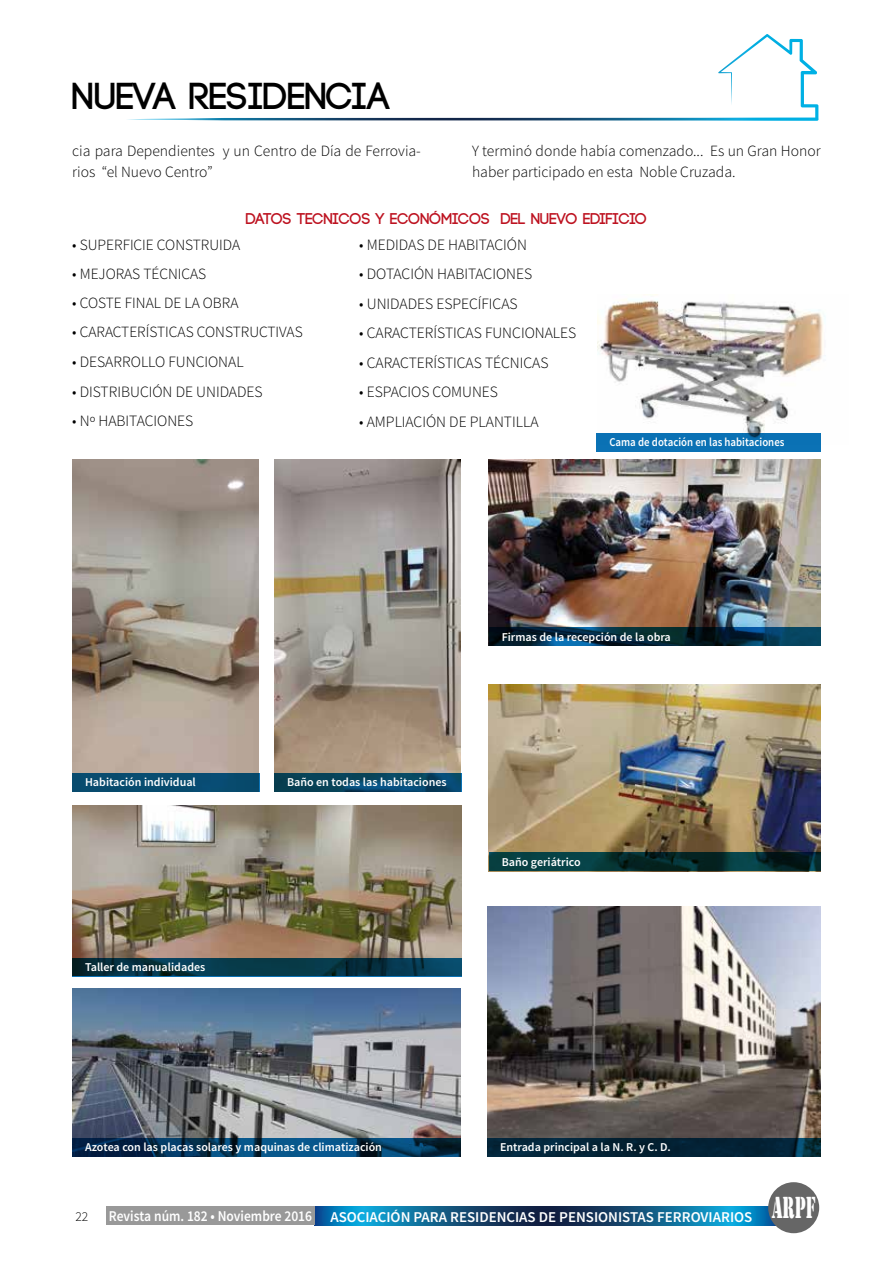
<style>
.page{position:relative;width:893px;height:1263px;background:#fff}
.page>*{position:absolute;margin:0;border:0;box-sizing:border-box;transform-origin:0 0}
.t1{font:700 37.5px "Code";color:#000}
.t2{font:300 15.75px "Source Sans Pro";color:#000}
.t3{font:300 15.6px/20.9px "Source Sans Pro";color:#000}
.t4{font:700 15.6px "Code";color:#bd1220}
.t5{font:600 15px "Source Sans Pro";color:#fff;scale:.9 1}
.t6{font:300 13.5px "Source Sans Pro";color:#000}
.t7{font:600 12px "Source Sans Pro";color:#fff}
.t8{font:600 12px "Source Sans Pro";color:#fff;scale:.9 1}
.s1{font-size:15.6px}
</style>
<div class="page">
<svg style="left:315px;top:1206px;width:459px;height:19px;background:#0f608c"></svg>
<div style="left:106px;top:1206px;width:209px;height:19px;background:#999"></div>
<div style="left:768px;top:1182px;width:51px;height:51px;background:#666;border-radius:50%"></div>
<svg style="left:127px;top:34px;width:692px;height:87px"></svg>
<img style="left:72px;top:459px;width:187px;height:314px">
<img style="left:274px;top:459px;width:187px;height:314px">
<img style="left:489px;top:459px;width:332px;height:168px">
<img style="left:489px;top:685px;width:332px;height:168px">
<img style="left:72px;top:806px;width:390px;height:170px">
<img style="left:72px;top:989px;width:389px;height:168px">
<img style="left:487px;top:906px;width:334px;height:232px">
<div style="left:72px;top:773px;width:187px;height:18px;background:#084c6f"></div>
<svg style="left:274px;top:773px;width:187px;height:19px;background:#064562"></svg>
<svg style="left:72px;top:958px;width:389px;height:18px;background:#063647"></svg>
<svg style="left:72px;top:1138px;width:388px;height:19px;background:#04385e"></svg>
<svg style="left:487px;top:1138px;width:334px;height:19px;background:#032437"></svg>
<svg style="left:489px;top:853px;width:332px;height:18px;background:#053133"></svg>
<svg style="left:489px;top:627px;width:332px;height:19px;background:#042c41"></svg>
<img style="left:597px;top:294px;width:229px;height:139px">
<div style="left:597px;top:433px;width:224px;height:19px;background:#0b72b5"></div>
<h1 class="t1" style="left:72px;top:77px;width:319px">NUEVA RESIDENCIA</h1>
<p class="t3" style="left:72px;top:141px;width:350px">cia para Dependientes y un Centro de Día de Ferrovia&shy;rios “el Nuevo Centro”</p>
<p class="t3" style="left:472px;top:141px;width:350px">Y terminó donde había comenzado... Es un Gran Honor haber participado en esta Noble Cruzada.</p>
<p class="t4" style="left:246px;top:210px;width:403px">DATOS TECNICOS Y ECONÓMICOS DEL NUEVO EDIFICIO</p>
<p class="t3" style="left:72px;top:234px;width:169px">• SUPERFICIE CONSTRUIDA</p>
<p class="t3" style="left:72px;top:264px;width:136px">• MEJORAS TÉCNICAS</p>
<p class="t3" style="left:72px;top:293px;width:168px">• COSTE FINAL DE LA OBRA</p>
<p class="t3" style="left:72px;top:322px;width:232px">• CARACTERÍSTICAS CONSTRUCTIVAS</p>
<p class="t2" style="left:72px;top:352px;width:173px"><span class="s1">•</span> DESARROLLO FUNCIONAL</p>
<p class="t2" style="left:72px;top:382px;width:192px"><span class="s1">•</span> DISTRIBUCIÓN DE UNIDADES</p>
<p class="t2" style="left:72px;top:411px;width:123px"><span class="s1">•</span> Nº HABITACIONES</p>
<p class="t2" style="left:359px;top:235px;width:169px"><span class="s1">•</span> MEDIDAS DE HABITACIÓN</p>
<p class="t2" style="left:359px;top:265px;width:174px"><span class="s1">•</span> DOTACIÓN HABITACIONES</p>
<p class="t2" style="left:359px;top:294px;width:160px"><span class="s1">•</span> UNIDADES ESPECÍFICAS</p>
<p class="t2" style="left:359px;top:324px;width:218px"><span class="s1">•</span> CARACTERÍSTICAS FUNCIONALES</p>
<p class="t2" style="left:359px;top:353px;width:191px"><span class="s1">•</span> CARACTERÍSTICAS TÉCNICAS</p>
<p class="t2" style="left:359px;top:383px;width:140px"><span class="s1">•</span> ESPACIOS COMUNES</p>
<p class="t2" style="left:359px;top:412px;width:181px"><span class="s1">•</span> AMPLIACIÓN DE PLANTILLA</p>
<p class="t8" style="left:609px;top:435px;width:196px">Cama de dotación en las habitaciones</p>
<p class="t7" style="left:502px;top:629px;width:171px">Firmas de la recepción de la obra</p>
<p class="t7" style="left:85px;top:774px;width:112px">Habitación individual</p>
<p class="t7" style="left:287px;top:775px;width:161px">Baño en todas las habitaciones</p>
<p class="t7" style="left:85px;top:959px;width:122px">Taller de manualidades</p>
<p class="t7" style="left:502px;top:854px;width:80px">Baño geriátrico</p>
<p class="t7" style="left:85px;top:1140px;width:298px">Azotea con las placas solares y maquinas de climatización</p>
<p class="t7" style="left:500px;top:1140px;width:172px">Entrada principal a la N. R. y C. D.</p>
<p class="t6" style="left:75px;top:1208px;width:14px">22</p>
<p class="t5" style="left:109px;top:1207px;width:787px">Revista núm. 182 • Noviembre 2016 ASOCIACIÓN PARA RESIDENCIAS DE PENSIONISTAS FERROVIARIOS <sup>ARPF</sup></p>
</div>
